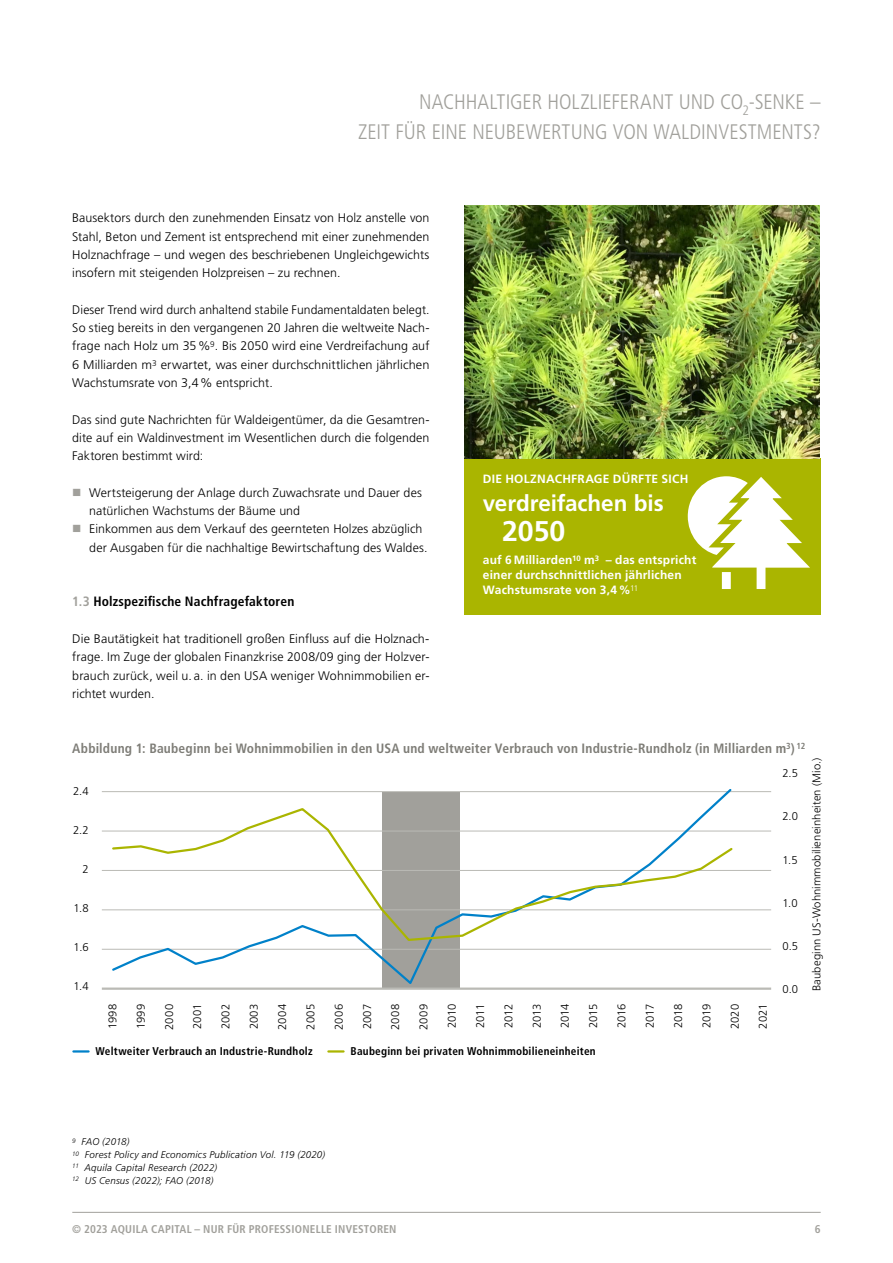
<style>
.page{position:relative;width:893px;height:1263px;background:#fff}
.page>*{position:absolute;margin:0;border:0;box-sizing:border-box;transform-origin:0 0}
.t1{font:700 28.5px "Frutiger LT Pro";color:#fff}
.t2{font:700 22.5px "Frutiger LT Pro";color:#fff}
.t3{font:300 condensed 21px/30px "Frutiger LT Pro";color:#a1a09b;text-align:right}
.t4{font:700 condensed 13.5px "Frutiger LT Pro";letter-spacing:.01em;color:#7e7d77}
.t5{font:700 condensed 13.5px "Frutiger LT Pro";letter-spacing:.015em;color:#000}
.t6{font:300 12.45px/18.3px "Frutiger LT Pro";letter-spacing:.005em;color:#000;text-align:justify}
.t7{font:700 12px/15px "Frutiger LT Pro";letter-spacing:.015em;color:#fff}
.t8{font:300 11.25px "Frutiger LT Pro";letter-spacing:-.005em;color:#000}
.t9{font:700 condensed 11.25px "Frutiger LT Pro";letter-spacing:.02em;color:#000}
.t10{font:700 condensed 11.25px "Frutiger LT Pro";letter-spacing:.02em;color:#a1a09b}
.t11{font:italic 300 9.75px/12.8px "Frutiger LT Pro";letter-spacing:.02em;color:#000}
.s1{color:#a1a09b}
</style>
<div class="page">
<hr style="left:72px;top:1212px;width:749px;height:1px;background:#a1a09b">
<hr style="left:102px;top:987px;width:669px;height:3px;background:#babab5">
<hr style="left:102px;top:909px;width:669px;height:1px;background:#babab5">
<hr style="left:102px;top:870px;width:669px;height:1px;background:#babab5">
<hr style="left:102px;top:831px;width:669px;height:1px;background:#babab5">
<hr style="left:102px;top:791px;width:669px;height:1px;background:#babab5">
<hr style="left:102px;top:949px;width:669px;height:1px;background:#babab5">
<svg style="left:110px;top:789px;width:623px;height:197px"></svg>
<svg style="left:111px;top:807px;width:623px;height:135px"></svg>
<svg style="left:73px;top:1050px;width:16px;height:2px"></svg>
<svg style="left:328px;top:1050px;width:16px;height:2px"></svg>
<div style="left:464px;top:458px;width:357px;height:156px;background:#aab500"></div>
<svg style="left:688px;top:476px;width:122px;height:113px"></svg>
<img style="left:465px;top:205px;width:355px;height:254px">
<h3 class="t3" style="left:358px;top:87px;width:464px">NACHHALTIGER HOLZLIEFERANT UND CO<sub>2</sub>-SENKE –<br>ZEIT FÜR EINE NEUBEWERTUNG VON WALDINVESTMENTS?</h3>
<p class="t6" style="left:72px;top:209px;width:359px">Bausektors durch den zunehmenden Einsatz von Holz anstelle von Stahl, Beton und Zement ist entsprechend mit einer zunehmenden Holznachfrage – und wegen des beschriebenen Ungleichgewichts insofern mit steigenden Holzpreisen – zu rechnen.</p>
<p class="t6" style="left:72px;top:300px;width:359px">Dieser Trend wird durch anhaltend stabile Fundamentaldaten belegt.<br>So stieg bereits in den vergangenen 20 Jahren die weltweite Nach&shy;frage nach Holz um 35%<sup>9</sup>. Bis 2050 wird eine Verdreifachung auf 6 Milliarden m<sup>3</sup> erwartet, was einer durchschnittlichen jährlichen Wachstumsrate von 3,4% entspricht.</p>
<p class="t6" style="left:72px;top:410px;width:359px">Das sind gute Nachrichten für Waldeigentümer, da die Gesamtren&shy;dite auf ein Waldinvestment im Wesentlichen durch die folgenden Faktoren bestimmt wird:</p>
<p class="t6" style="left:89px;top:483px;width:334px;text-indent:-17px"><span class="s1">■</span> Wertsteigerung der Anlage durch Zuwachsrate und Dauer des natürlichen Wachstums der Bäume und</p>
<p class="t6" style="left:89px;top:520px;width:340px;text-indent:-17px"><span class="s1">■</span> Einkommen aus dem Verkauf des geernteten Holzes abzüglich der Ausgaben für die nachhaltige Bewirtschaftung des Waldes.</p>
<p class="t5" style="left:72px;top:594px;width:224px"><span class="s1">1.3</span> Holzspezifische Nachfragefaktoren</p>
<p class="t6" style="left:72px;top:630px;width:359px">Die Bautätigkeit hat traditionell großen Einfluss auf die Holznach&shy;frage. Im Zuge der globalen Finanzkrise 2008/09 ging der Holzver&shy;brauch zurück, weil u. a. in den USA weniger Wohnimmobilien er&shy;richtet wurden.</p>
<p class="t7" style="left:483px;top:471px;width:207px">DIE HOLZNACHFRAGE DÜRFTE SICH</p>
<h2 class="t2" style="left:483px;top:490px;width:182px">verdreifachen bis</h2>
<h1 class="t1" style="left:502px;top:514px;width:65px">2050</h1>
<p class="t7" style="left:483px;top:552px;width:215px">auf 6 Milliarden<sup>10</sup> m<sup>3</sup> – das entspricht einer durchschnittlichen jährlichen<br>Wachstumsrate von 3,4%<sup>11</sup></p>
<p class="t4" style="left:72px;top:740px;width:735px">Abbildung 1: Baubeginn bei Wohnimmobilien in den USA und weltweiter Verbrauch von Industrie-Rundholz (in Milliarden m<sup>3</sup>) <sup>12</sup></p>
<p class="t8" style="left:73px;top:785px;width:17px">2.4</p>
<p class="t8" style="left:73px;top:824px;width:17px">2.2</p>
<p class="t8" style="left:83px;top:863px;width:8px">2</p>
<p class="t8" style="left:73px;top:902px;width:17px">1.8</p>
<p class="t8" style="left:74px;top:941px;width:17px">1.6</p>
<p class="t8" style="left:74px;top:980px;width:17px">1.4</p>
<p class="t8" style="left:106px;top:1029px;width:27px;rotate:-90deg">1998</p>
<p class="t8" style="left:134px;top:1029px;width:27px;rotate:-90deg">1999</p>
<p class="t8" style="left:163px;top:1030px;width:27px;rotate:-90deg">2000</p>
<p class="t8" style="left:191px;top:1029px;width:27px;rotate:-90deg">2001</p>
<p class="t8" style="left:219px;top:1029px;width:27px;rotate:-90deg">2002</p>
<p class="t8" style="left:247px;top:1029px;width:27px;rotate:-90deg">2003</p>
<p class="t8" style="left:276px;top:1030px;width:27px;rotate:-90deg">2004</p>
<p class="t8" style="left:304px;top:1029px;width:27px;rotate:-90deg">2005</p>
<p class="t8" style="left:332px;top:1030px;width:27px;rotate:-90deg">2006</p>
<p class="t8" style="left:361px;top:1029px;width:27px;rotate:-90deg">2007</p>
<p class="t8" style="left:389px;top:1030px;width:27px;rotate:-90deg">2008</p>
<p class="t8" style="left:417px;top:1030px;width:27px;rotate:-90deg">2009</p>
<p class="t8" style="left:445px;top:1028px;width:26px;rotate:-90deg">2010</p>
<p class="t8" style="left:474px;top:1028px;width:25px;rotate:-90deg">2011</p>
<p class="t8" style="left:502px;top:1028px;width:26px;rotate:-90deg">2012</p>
<p class="t8" style="left:530px;top:1028px;width:26px;rotate:-90deg">2013</p>
<p class="t8" style="left:559px;top:1028px;width:26px;rotate:-90deg">2014</p>
<p class="t8" style="left:587px;top:1028px;width:26px;rotate:-90deg">2015</p>
<p class="t8" style="left:615px;top:1028px;width:26px;rotate:-90deg">2016</p>
<p class="t8" style="left:643px;top:1028px;width:26px;rotate:-90deg">2017</p>
<p class="t8" style="left:672px;top:1028px;width:26px;rotate:-90deg">2018</p>
<p class="t8" style="left:700px;top:1028px;width:26px;rotate:-90deg">2019</p>
<p class="t8" style="left:728px;top:1029px;width:26px;rotate:-90deg">2020</p>
<p class="t8" style="left:756px;top:1028px;width:26px;rotate:-90deg">2021</p>
<p class="t9" style="left:96px;top:1044px;width:219px">Weltweiter Verbrauch an Industrie-Rundholz</p>
<p class="t9" style="left:351px;top:1044px;width:247px">Baubeginn bei privaten Wohnimmobilieneinheiten</p>
<p class="t8" style="left:782px;top:767px;width:17px">2.5</p>
<p class="t8" style="left:782px;top:810px;width:17px">2.0</p>
<p class="t8" style="left:782px;top:853px;width:17px">1.5</p>
<p class="t8" style="left:782px;top:896px;width:17px">1.0</p>
<p class="t8" style="left:782px;top:939px;width:17px">0.5</p>
<p class="t8" style="left:782px;top:982px;width:17px">0.0</p>
<p class="t8" style="left:810px;top:991px;width:235px;rotate:-90deg">Baubeginn US-Wohnimmobilieneinheiten (Mio.)</p>
<p class="t11" style="left:72px;top:1135px;width:254px"><sup>9</sup> FAO (2018)<br><sup>10</sup> Forest Policy and Economics Publication Vol. 119 (2020)<br><sup>11</sup> Aquila Capital Research (2022)<br><sup>12</sup> US Census (2022); FAO (2018)</p>
<p class="t10" style="left:72px;top:1222px;width:326px">© 2023 AQUILA CAPITAL – NUR FÜR PROFESSIONELLE INVESTOREN</p>
<p class="t10" style="left:815px;top:1222px;width:7px">6</p>
</div>
